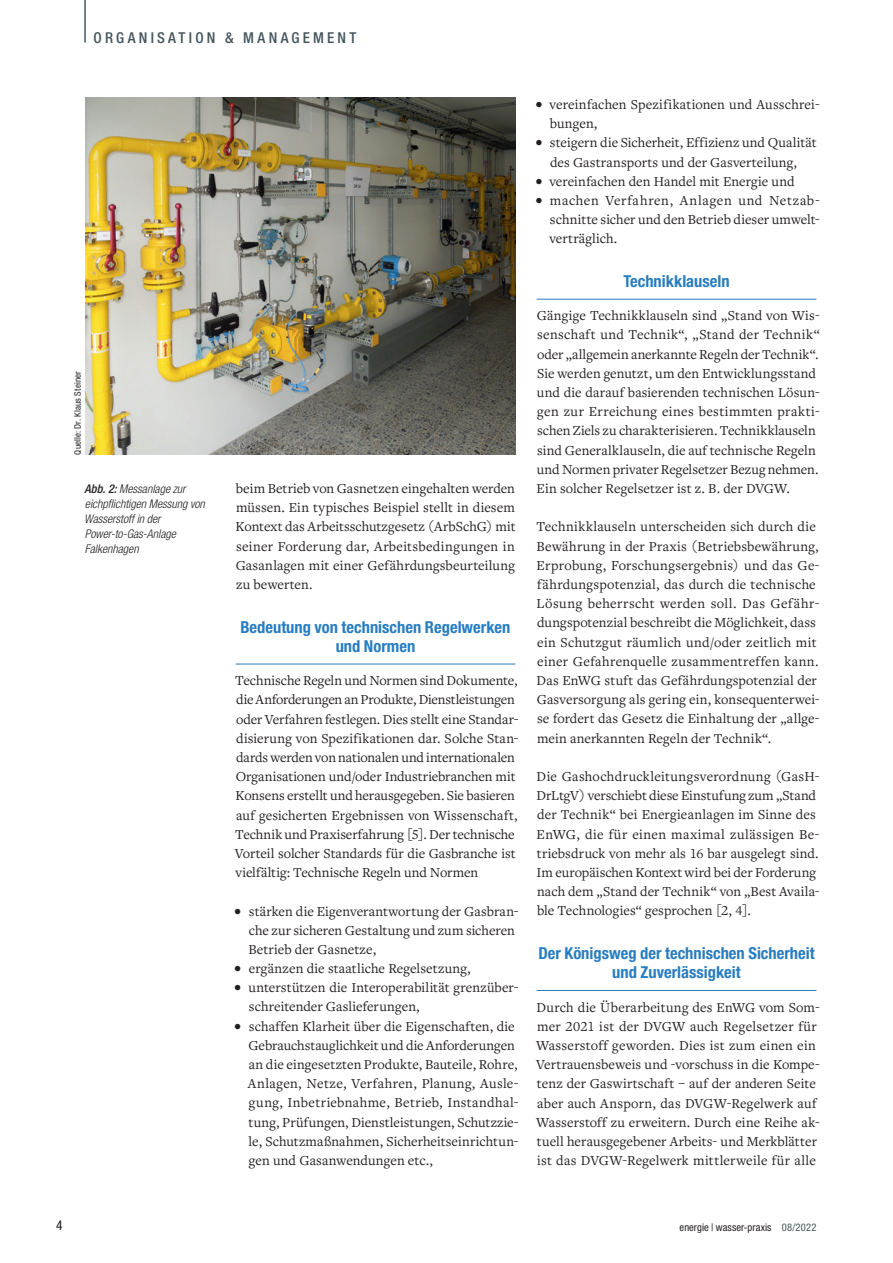
<style>
.page{position:relative;width:893px;height:1263px;background:#fff}
.page>*{position:absolute;margin:0;border:0;box-sizing:border-box;transform-origin:0 0}
.t1{font:700 condensed 16.5px/19.2px "Helvetica Neue LT Std";color:#277dc1;text-align:center}
.t2{font:500 condensed 15px "Helvetica Neue LT Std";letter-spacing:.21em;color:#45555d}
.t3{font:14.25px/19.2px "Freight Text Pro";letter-spacing:.01em;color:#231f20}
.t4{font:condensed 13.5px "Helvetica Neue LT Std";color:#231f20}
.t5{font:italic 300 condensed 12px/15px "Helvetica Neue LT Std";color:#231f20}
.t6{font:condensed 10.5px "Helvetica Neue LT Std";letter-spacing:.01em;color:#231f20}
.t7{font:condensed 9px "Helvetica Neue LT Std";letter-spacing:.015em;color:#231f20}
.s1{font-weight:500}
.s2{color:#45555d}
</style>
<div class="page">
<hr style="left:236px;top:664px;width:279px;height:1px;background:#277dc1">
<hr style="left:537px;top:299px;width:279px;height:1px;background:#277dc1">
<hr style="left:537px;top:990px;width:279px;height:1px;background:#277dc1">
<img style="left:85px;top:98px;width:430px;height:357px">
<hr style="left:84px;top:0;width:2px;height:43px;background:#45555d">
<p class="t2" style="left:94px;top:28px;width:264px">ORGANISATION &amp; MANAGEMENT</p>
<p class="t7" style="left:72px;top:455px;width:85px;rotate:-90deg">Quelle: Dr. Klaus Steiner</p>
<p class="t5" style="left:84px;top:482px;width:122px"><span class="s1">Abb. 2:</span> Messanlage zur eichpflichtigen Messung von<br>Wasserstoff in der<br>Power-to-Gas-Anlage<br>Falkenhagen</p>
<p class="t3" style="left:236px;top:478px;width:282px;text-align:justify">beim Betrieb von Gasnetzen eingehalten werden müssen. Ein typisches Beispiel stellt in diesem Kontext das Arbeitsschutzgesetz (ArbSchG) mit seiner Forderung dar, Arbeitsbedingungen in Gasanlagen mit einer Gefährdungsbeurteilung zu bewerten.</p>
<p class="t1" style="left:240px;top:617px;width:272px">Bedeutung von technischen Regelwerken und Normen</p>
<p class="t3" style="left:235px;top:670px;width:285px">Technische Regeln und Normen sind Dokumente, die Anforderungen an Produkte, Dienstleistungen oder Verfahren festlegen. Dies stellt eine Standar&shy;disierung von Spezifikationen dar. Solche Stan&shy;dards werden von nationalen und internationalen Organisationen und/oder Industriebranchen mit Konsens erstellt und herausgegeben. Sie basieren auf gesicherten Ergebnissen von Wissenschaft, Technik und Praxiserfahrung [5]. Der technische Vorteil solcher Standards für die Gasbranche ist vielfältig: Technische Regeln und Normen</p>
<p class="t3" style="left:248px;top:901px;width:272px;text-indent:-14px">• stärken die Eigenverantwortung der Gasbran&shy;che zur sicheren Gestaltung und zum sicheren<br>Betrieb der Gasnetze,</p>
<p class="t3" style="left:234px;top:958px;width:238px">• ergänzen die staatliche Regelsetzung,</p>
<p class="t3" style="left:249px;top:977px;width:271px;text-indent:-15px">• unterstützen die Interoperabilität grenzüber&shy;schreitender Gaslieferungen,</p>
<p class="t3" style="left:248px;top:1016px;width:272px;text-indent:-13px">• schaffen Klarheit über die Eigenschaften, die Gebrauchstauglichkeit und die Anforderungen an die eingesetzten Produkte, Bauteile, Rohre, Anlagen, Netze, Verfahren, Planung, Ausle&shy;gung, Inbetriebnahme, Betrieb, Instandhal&shy;tung, Prüfungen, Dienstleistungen, Schutzzie&shy;le, Schutzmaßnahmen, Sicherheitseinrichtun&shy;gen und Gasanwendungen etc.,</p>
<p class="t3" style="left:550px;top:94px;width:271px;text-indent:-14px">• vereinfachen Spezifikationen und Ausschrei&shy;bungen,</p>
<p class="t3" style="left:535px;top:133px;width:283px;text-align:center">• steigern die Sicherheit, Effizienz und Qualität des Gastransports und der Gasverteilung,</p>
<p class="t3" style="left:535px;top:171px;width:261px">• vereinfachen den Handel mit Energie und</p>
<p class="t3" style="left:549px;top:190px;width:272px;text-align:justify;text-indent:-14px">• machen Verfahren, Anlagen und Netzab&shy;schnitte sicher und den Betrieb dieser umwelt&shy;verträglich.</p>
<p class="t1" style="left:623px;top:271px;width:108px">Technikklauseln</p>
<p class="t3" style="left:537px;top:306px;width:285px">Gängige Technikklauseln sind „Stand von Wis&shy;senschaft und Technik“, „Stand der Technik“ oder „allgemein anerkannte Regeln der Technik“.<br>Sie werden genutzt, um den Entwicklungsstand und die darauf basierenden technischen Lösun&shy;gen zur Erreichung eines bestimmten prakti&shy;schen Ziels zu charakterisieren. Technikklauseln sind Generalklauseln, die auf technische Regeln und Normen privater Regelsetzer Bezug nehmen.<br>Ein solcher Regelsetzer ist z. B. der DVGW.</p>
<p class="t3" style="left:536px;top:517px;width:285px">Technikklauseln unterscheiden sich durch die Bewährung in der Praxis (Betriebsbewährung, Erprobung, Forschungsergebnis) und das Ge&shy;fährdungspotenzial, das durch die technische Lösung beherrscht werden soll. Das Gefähr&shy;dungspotenzial beschreibt die Möglichkeit, dass ein Schutzgut räumlich und/oder zeitlich mit einer Gefahrenquelle zusammentreffen kann.<br>Das EnWG stuft das Gefährdungspotenzial der Gasversorgung als gering ein, konsequenterwei&shy;se fordert das Gesetz die Einhaltung der „allge&shy;mein anerkannten Regeln der Technik“.</p>
<p class="t3" style="left:536px;top:766px;width:285px">Die Gashochdruckleitungsverordnung (GasH-DrLtgV) verschiebt diese Einstufung zum „Stand der Technik“ bei Energieanlagen im Sinne des EnWG, die für einen maximal zulässigen Be&shy;triebsdruck von mehr als 16 bar ausgelegt sind.<br>Im europäischen Kontext wird bei der Forderung nach dem „Stand der Technik“ von „Best Availa&shy;ble Technologies“ gesprochen [2, 4].</p>
<p class="t1" style="left:538px;top:943px;width:278px">Der Königsweg der technischen Sicherheit und Zuverlässigkeit</p>
<p class="t3" style="left:536px;top:997px;width:285px">Durch die Überarbeitung des EnWG vom Som&shy;mer 2021 ist der DVGW auch Regelsetzer für Wasserstoff geworden. Dies ist zum einen ein Vertrauensbeweis und -vorschuss in die Kompe&shy;tenz der Gaswirtschaft – auf der anderen Seite aber auch Ansporn, das DVGW-Regelwerk auf Wasserstoff zu erweitern. Durch eine Reihe ak&shy;tuell herausgegebener Arbeits- und Merkblätter ist das DVGW-Regelwerk mittlerweile für alle</p>
<p class="t4" style="left:56px;top:1218px;width:8px">4</p>
<p class="t6" style="left:680px;top:1221px;width:138px">energie | wasser-praxis <span class="s2">08/2022</span></p>
</div>
